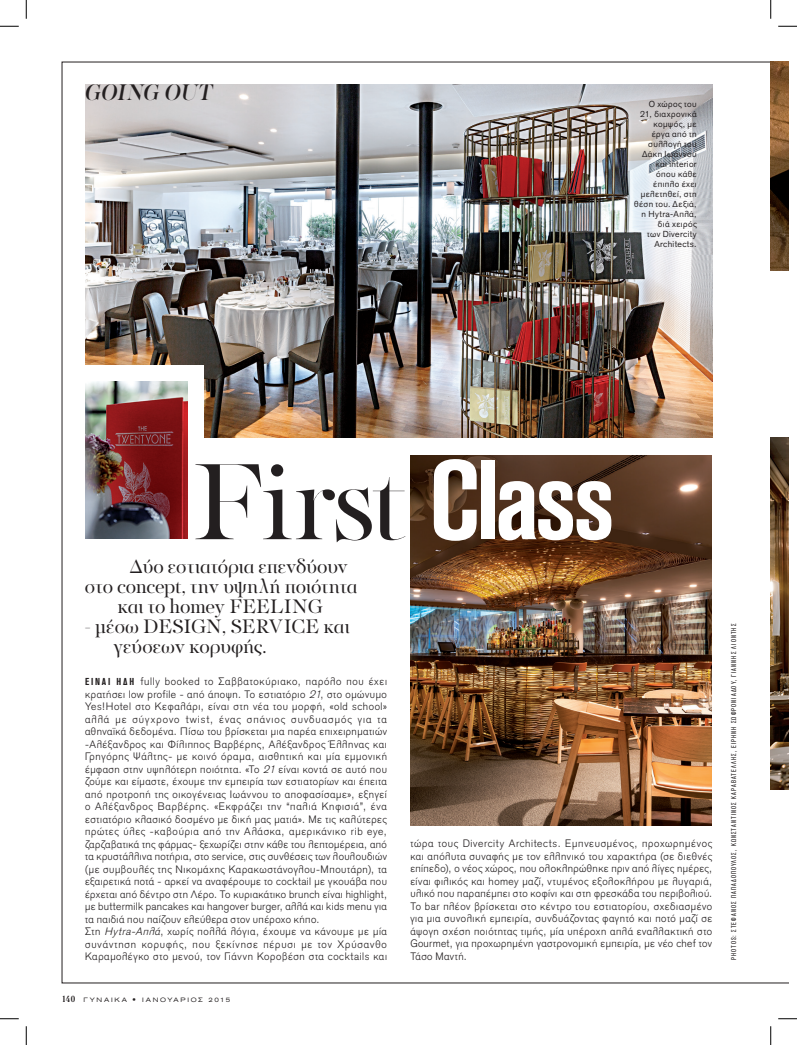
<style>
.page{position:relative;width:797px;height:1045px;background:#fff}
.page>*{position:absolute;margin:0;border:0;box-sizing:border-box;transform-origin:0 0}
.t1{font:111.12px "PF Regal Finesse Pro";letter-spacing:-.03em;color:#231f20}
.t2{font:italic 500 23.12px "PF Regal Finesse Pro";color:#231f20}
.t3{font:20px/20px "PF Regal Display Pro";letter-spacing:-.01em;color:#231f20}
.t4{font:300 10.62px/12.5px "PF Akzidenz";letter-spacing:.05em;color:#231f20}
.t5{font:8.75px/10px "PF Akzidenz";letter-spacing:.045em;color:#231f20;text-align:right}
.t6{font:6.88px "PF Akzidenz Cond";letter-spacing:.16em;color:#231f20}
.t7{font:expanded 6.25px "Akzidenz Grotesk BE Greek";letter-spacing:.275em;color:#231f20}
.s1{font-family:"PF Akzidenz Cond";font-weight:700;color:#fff}
.s2{font-family:"PF Akzidenz Cond";font-weight:700;font-size:10px}
.s3{font-style:italic}
.s4{font-family:"PF Regal Text Pro";font-weight:700;font-stretch:normal;font-size:9.38px}
.s5{font-size:10px}
</style>
<div class="page">
<img style="left:62px;top:62px;width:726px;height:921px">
<img style="left:410px;top:455px;width:302px;height:370px">
<img style="left:85px;top:380px;width:103px;height:159px">
<img style="left:770px;top:437px;width:18px;height:352px">
<div style="left:80px;top:365px;width:123px;height:15px;background:#fff"></div>
<div style="left:188px;top:365px;width:15px;height:180px;background:#fff"></div>
<img style="left:770px;top:62px;width:18px;height:208px">
<svg style="left:0;top:25px;width:19px;height:2px"></svg>
<svg style="left:778px;top:25px;width:19px;height:2px"></svg>
<svg style="left:0;top:1018px;width:19px;height:1px"></svg>
<svg style="left:778px;top:1018px;width:19px;height:1px"></svg>
<svg style="left:25px;top:0;width:2px;height:19px"></svg>
<svg style="left:25px;top:1026px;width:2px;height:19px"></svg>
<svg style="left:770px;top:0;width:1px;height:19px"></svg>
<svg style="left:770px;top:1026px;width:1px;height:19px"></svg>
<h2 class="t2" style="left:85px;top:79px;width:129px">GOING OUT</h2>
<p class="t5" style="left:634px;top:99px;width:64px">Ο χώρος του<br>21, διαχρονικά κομψός, με έργα από τη συλλογή του<br>Δάκη Ιωάννου και interior όπου κάθε έπιπλο έχει μελετηθεί, στη θέση του. Δεξιά, η Hytra-Απλά, διά χειρός<br>των Divercity<br>Architects.</p>
<h1 class="t1" style="left:191px;top:436px;width:425px">First <span class="s1">Class</span></h1>
<h3 class="t3" style="left:130px;top:557px;width:220px">Δύο εστιατόρια επενδύουν</h3>
<h3 class="t3" style="left:85px;top:577px;width:274px">στο concept, την υψηλή ποιότητα</h3>
<h3 class="t3" style="left:117px;top:597px;width:207px">και το homey FEELING</h3>
<h3 class="t3" style="left:113px;top:617px;width:238px;text-indent:-29px">- μέσω DESIGN, SERVICE και γεύσεων κορυφής.</h3>
<p class="t4" style="left:85px;top:675px;width:303px"><span class="s2">ΕΊ ΝΑΙ Ή ΔΗ</span> fully booked το Σαββατοκύριακο, παρόλο που έχει κρατήσει low profile - από άποψη. Το εστιατόριο <span class="s3">21</span>, στο ομώνυμο Yes!Hotel στο Κεφαλάρι, είναι στη νέα του μορφή, «old school» αλλά με σύγχρονο twist, ένας σπάνιος συνδυασμός για τα αθηναϊκά δεδομένα. Πίσω του βρίσκεται μια παρέα επιχειρηματιών -Αλέξανδρος και Φίλιππος Βαρβέρης, Αλέξανδρος Έλληνας και Γρηγόρης Ψάλτης- με κοινό όραμα, αισθητική και μία εμμονική έμφαση στην υψηλότερη ποιότητα. «Το <span class="s3">21</span> είναι κοντά σε αυτό που ζούμε και είμαστε, έχουμε την εμπειρία των εστιατορίων και έπειτα από προτροπή της οικογένειας Ιωάννου το αποφασίσαμε», εξηγεί ο Αλέξανδρος Βαρβέρης. «Εκφράζει την “παλιά Κηφισιά”, ένα εστιατόριο κλασικό δοσμένο με δική μας ματιά». Με τις καλύτερες πρώτες ύλες -καβούρια από την Αλάσκα, αμερικάνικο rib eye, ζαρζαβατικά της φάρμας- ξεχωρίζει στην κάθε του λεπτομέρεια, από τα κρυστάλλινα ποτήρια, στο service, στις συνθέσεις των λουλουδιών (με συμβουλές της Νικομάχης Καρακωστάνογλου-Μπουτάρη), τα εξαιρετικά ποτά - αρκεί να αναφέρουμε το cocktail με γκουάβα που έρχεται από δέντρο στη Λέρο. Το κυριακάτικο brunch είναι highlight, με buttermilk pancakes και hangover burger, αλλά και kids menu για τα παιδιά που παίζουν ελεύθερα στον υπέροχο κήπο.<br>Στη <span class="s3">Hytra-Απλά</span>, χωρίς πολλά λόγια, έχουμε να κάνουμε με μία συνάντηση κορυφής, που ξεκίνησε πέρυσι με τον Χρύσανθο Καραμολέγκο στο μενού, τον Γιάννη Κοροβέση στα cocktails και</p>
<p class="t7" style="left:62px;top:996px;width:170px"><span class="s4">140</span> ΓΥΝΑΙΚΑ <span class="s5">•</span> ΙΑΝΟΥΑΡΙΟΣ 2015</p>
<p class="t4" style="left:410px;top:837px;width:303px;text-align:justify">τώρα τους Divercity Architects. Εμπνευσμένος, προχωρημένος και απόλυτα συναφής με τον ελληνικό του χαρακτήρα (σε διεθνές επίπεδο), ο νέος χώρος, που ολοκληρώθηκε πριν από λίγες ημέρες, είναι φιλικός και homey μαζί, ντυμένος εξολοκλήρου με λυγαριά, υλικό που παραπέμπει στο κοφίνι και στη φρεσκάδα του περιβολιού.<br>Το bar πλέον βρίσκεται στο κέντρο του εστιατορίου, σχεδιασμένο για μια συνολική εμπειρία, συνδυάζοντας φαγητό και ποτό μαζί σε άψογη σχέση ποιότητας τιμής, μία υπέροχη απλά εναλλακτική στο Gourmet, για προχωρημένη γαστρονομική εμπειρία, με νέο chef τον Τάσο Μαντή.</p>
<p class="t6" style="left:730px;top:960px;width:338px;rotate:-90deg">PHOTOS: ΣΤΕΦΑΝΟΣ ΠΑΠΑΔΟΠΟΥΛΟΣ, ΚΩΝΣΤΑΝΤΙΝΟΣ ΚΑΡΑΒΑΤΕΛΛΗΣ, ΕΙΡΗΝΗ ΣΩΦΡΟΝΙΑΔΟΥ, ΓΙΑΝΝΗΣ ΛΙΟΝΤΗΣ</p>
</div>
